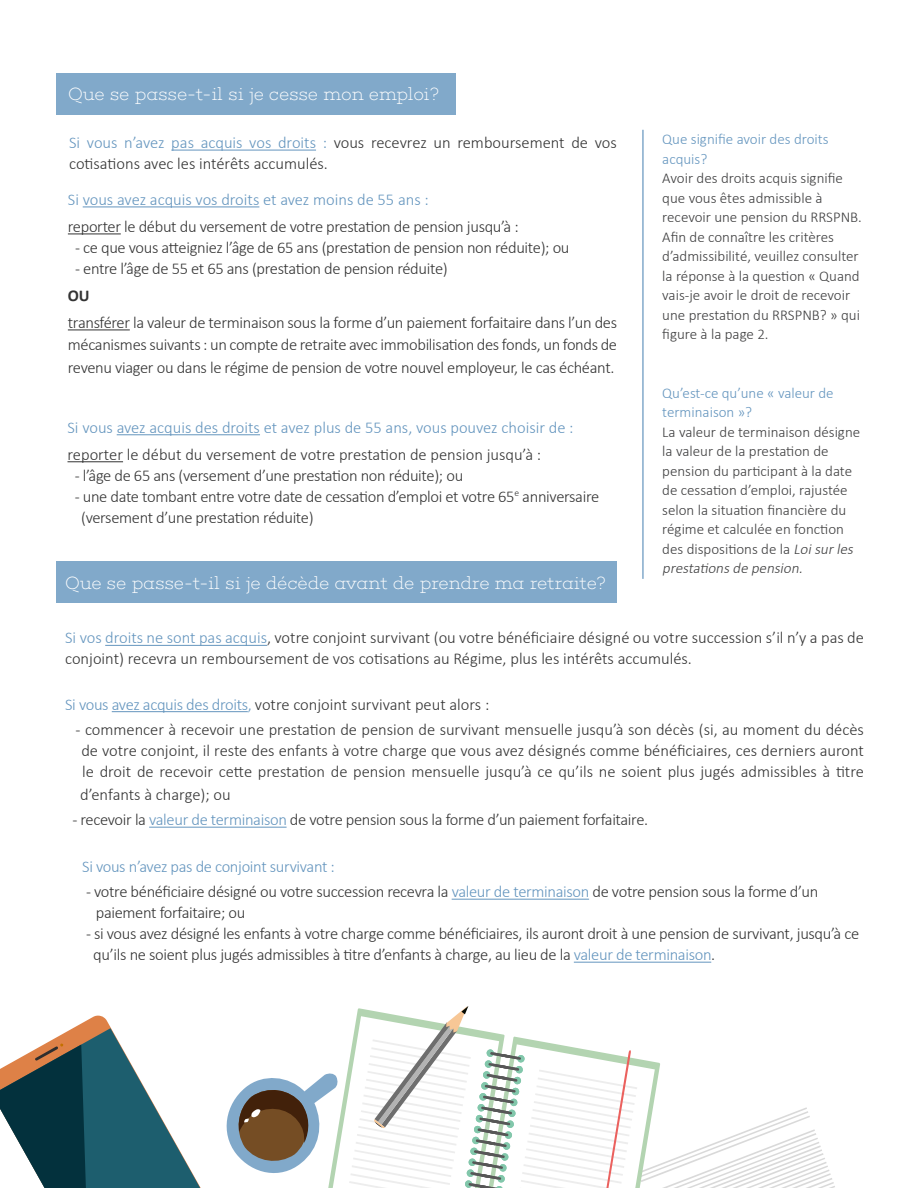
<style>
.page{position:relative;width:918px;height:1188px;background:#fff}
.page>*{position:absolute;margin:0;border:0;box-sizing:border-box;transform-origin:0 0}
.t1{font:200 18px "Choplin";letter-spacing:-.02em;color:#fff}
.t2{font:300 16.5px/21px "Calibri";letter-spacing:-.02em;color:#333}
.t3{font:300 16.5px/21px "Calibri";color:#333}
.t4{font:300 16.5px "Calibri";color:#6495be}
.t5{font:300 16.5px "Calibri";letter-spacing:-.02em;color:#6495be}
.t6{font:700 16.5px "Calibri";color:#333}
.t7{font:300 15px/19.5px "Calibri";color:#3e3e3f}
.s1{color:#6495be}
.s2{font-style:italic}
</style>
<div class="page">
<div style="left:57px;top:74px;width:399px;height:41px;background:#81a9ca"></div>
<hr style="left:117px;top:434px;width:143px;height:1px;background:#6495be">
<hr style="left:68px;top:461px;width:55px;height:1px;background:#333">
<hr style="left:171px;top:150px;width:145px;height:1px;background:#6495be">
<hr style="left:83px;top:207px;width:176px;height:1px;background:#6495be">
<hr style="left:68px;top:234px;width:53px;height:1px;background:#333">
<hr style="left:68px;top:330px;width:62px;height:1px;background:#333">
<div style="left:57px;top:562px;width:560px;height:41px;background:#81a9ca"></div>
<hr style="left:105px;top:645px;width:162px;height:1px;background:#6495be">
<hr style="left:112px;top:711px;width:136px;height:1px;background:#6495be">
<hr style="left:149px;top:827px;width:138px;height:1px;background:#6495be">
<hr style="left:452px;top:899px;width:137px;height:1px;background:#6495be">
<hr style="left:574px;top:962px;width:137px;height:1px;background:#6495be">
<hr style="left:642px;top:130px;width:2px;height:449px;background:#6495be">
<svg style="left:0;top:1006px;width:835px;height:182px"></svg>
<p class="t1" style="left:68px;top:84px;width:373px">Que se passe-t-il si je cesse mon emploi?</p>
<p class="t3" style="left:69px;top:132px;width:549px"><span class="s1">Si vous n’avez pas acquis vos droits :</span> vous recevrez un remboursement de vos cotisations avec les intérêts accumulés.</p>
<p class="t4" style="left:68px;top:189px;width:362px">Si vous avez acquis vos droits et avez moins de 55 ans :</p>
<p class="t2" style="left:68px;top:216px;width:452px">reporter le début du versement de votre prestation de pension jusqu’à :</p>
<p class="t2" style="left:75px;top:237px;width:496px">- ce que vous atteigniez l’âge de 65 ans (prestation de pension non réduite); ou</p>
<p class="t2" style="left:75px;top:258px;width:374px">- entre l’âge de 55 et 65 ans (prestation de pension réduite)</p>
<p class="t6" style="left:68px;top:285px;width:23px">OU</p>
<p class="t2" style="left:68px;top:311px;width:551px;line-height:22.5px;text-align:justify">transférer la valeur de terminaison sous la forme d’un paiement forfaitaire dans l’un des mécanismes suivants : un compte de retraite avec immobilisation des fonds, un fonds de revenu viager ou dans le régime de pension de votre nouvel employeur, le cas échéant.</p>
<p class="t7" style="left:662px;top:129px;width:201px"><span class="s1">Que signifie avoir des droits acquis?<br></span>Avoir des droits acquis signifie que vous êtes admissible à recevoir une pension du RRSPNB.<br>Afin de connaître les critères d’admissibilité, veuillez consulter la réponse à la question « Quand vais-je avoir le droit de recevoir une prestation du RRSPNB? » qui figure à la page 2.</p>
<p class="t7" style="left:662px;top:383px;width:199px"><span class="s1">Qu’est-ce qu’une « valeur de terminaison »?<br></span>La valeur de terminaison désigne la valeur de la prestation de pension du participant à la date de cessation d’emploi, rajustée selon la situation financière du régime et calculée en fonction des dispositions de la <span class="s2">Loisurles prestationsde pension.</span></p>
<p class="t4" style="left:68px;top:417px;width:508px">Si vous avez acquis des droits et avez plus de 55 ans, vous pouvez choisir de :</p>
<p class="t3" style="left:68px;top:444px;width:475px">reporter le début du versement de votre prestation de pension jusqu’à :</p>
<p class="t2" style="left:75px;top:465px;width:390px">- l’âge de 65 ans (versement d’une prestation non réduite); ou</p>
<p class="t2" style="left:81px;top:486px;width:520px;text-indent:-6px">- une date tombant entre votre date de cessation d’emploi et votre 65<sup>e</sup> anniversaire (versement d’une prestation réduite)</p>
<p class="t1" style="left:65px;top:573px;width:543px">Que se passe-t-il si je décède avant de prendre ma retraite?</p>
<p class="t3" style="left:65px;top:627px;width:800px"><span class="s1">Si vos droits ne sont pas acquis</span>, votre conjoint survivant (ou votre bénéficiaire désigné ou votre succession s’il n’y a pas de conjoint) recevra un remboursement de vos cotisations au Régime, plus les intérêts accumulés.</p>
<p class="t2" style="left:65px;top:693px;width:426px"><span class="s1">Si vous avez acquis des droits,</span> votre conjoint survivant peut alors :</p>
<p class="t3" style="left:76px;top:719px;width:790px;text-align:center">- commencer à recevoir une prestation de pension de survivant mensuelle jusqu’à son décès (si, au moment du décès de votre conjoint, il reste des enfants à votre charge que vous avez désignés comme bénéficiaires, ces derniers auront le droit de recevoir cette prestation de pension mensuelle jusqu’à ce qu’ils ne soient plus jugés admissibles à titre</p>
<p class="t3" style="left:80px;top:783px;width:152px">d’enfants à charge); ou</p>
<p class="t2" style="left:72px;top:809px;width:577px">- recevoir la <span class="s1">valeur de terminaison</span> de votre pension sous la forme d’un paiement forfaitaire.</p>
<p class="t5" style="left:82px;top:856px;width:254px">Si vous n’avez pas de conjoint survivant :</p>
<p class="t2" style="left:86px;top:881px;width:734px">- votre bénéficiaire désigné ou votre succession recevra la <span class="s1">valeur de terminaison</span> de votre pension sous la forme d’un</p>
<p class="t2" style="left:96px;top:902px;width:151px">paiement forfaitaire; ou</p>
<p class="t2" style="left:93px;top:923px;width:767px;text-indent:-7px">- si vous avez désigné les enfants à votre charge comme bénéficiaires, ils auront droit à une pension de survivant, jusqu’à ce qu’ils ne soient plus jugés admissibles à titre d’enfants à charge, au lieu de la <span class="s1">valeur de terminaison</span>.</p>
</div>
